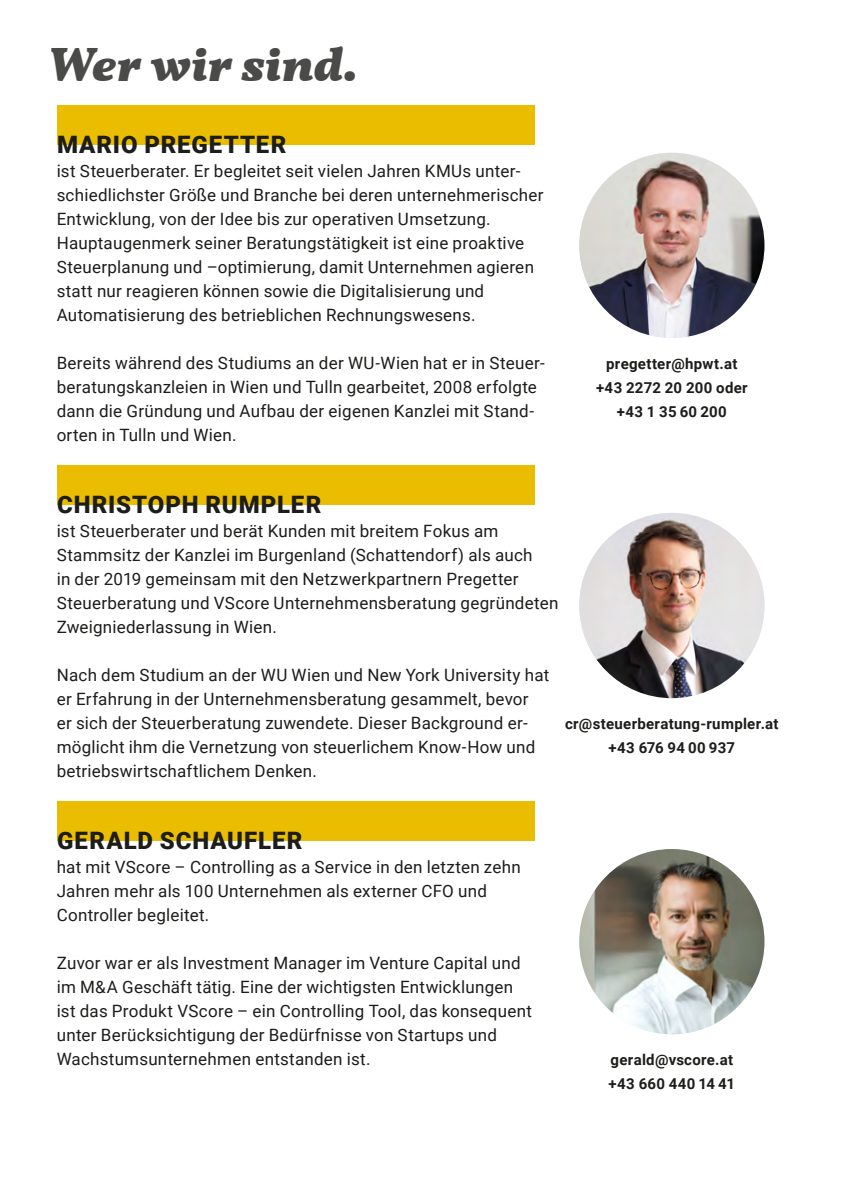
<style>
.page{position:relative;width:842px;height:1191px;background:#fff}
.page>*{position:absolute;margin:0;border:0;box-sizing:border-box;transform-origin:0 0}
.t1{font:italic 900 48px "Vollkorn";letter-spacing:.005em;color:#4a4a49}
.t2{font:900 24px "Roboto";letter-spacing:.04em;color:#1d1d1b}
.t3{font:17px/24px "Roboto";letter-spacing:.015em;color:#1d1d1b}
.t4{font:700 15px/24px "Roboto";letter-spacing:.02em;color:#1d1d1b;text-align:center}
</style>
<div class="page">
<div style="left:57px;top:801px;width:477px;height:40px;background:#ebbd00"></div>
<div style="left:57px;top:465px;width:477px;height:40px;background:#ebbd00"></div>
<div style="left:57px;top:105px;width:477px;height:39px;background:#ebbd00"></div>
<img style="left:579px;top:153px;width:185px;height:185px;border-radius:93px">
<img style="left:579px;top:513px;width:185px;height:185px;border-radius:93px">
<img style="left:579px;top:849px;width:185px;height:185px;border-radius:93px">
<h1 class="t1" style="left:47px;top:27px;width:312px">Wer wir sind.</h1>
<h2 class="t2" style="left:57px;top:127px;width:231px">MARIO PREGETTER</h2>
<p class="t3" style="left:57px;top:158px;width:488px">ist Steuerberater. Er begleitet seit vielen Jahren KMUs unter&shy;schiedlichster Größe und Branche bei deren unternehmerischer Entwicklung, von der Idee bis zur operativen Umsetzung.<br>Hauptaugenmerk seiner Beratungstätigkeit ist eine proaktive Steuerplanung und –optimierung, damit Unternehmen agieren statt nur reagieren können sowie die Digitalisierung und Automatisierung des betrieblichen Rechnungswesens.</p>
<p class="t3" style="left:57px;top:350px;width:490px">Bereits während des Studiums an der WU-Wien hat er in Steuer&shy;beratungskanzleien in Wien und Tulln gearbeitet, 2008 erfolgte dann die Gründung und Aufbau der eigenen Kanzlei mit Stand&shy;orten in Tulln und Wien.</p>
<p class="t4" style="left:596px;top:351px;width:153px">pregetter@hpwt.at +43 2272 20 200 oder +43 1 35 60 200</p>
<h2 class="t2" style="left:57px;top:487px;width:266px">CHRISTOPH RUMPLER</h2>
<p class="t3" style="left:57px;top:518px;width:503px">ist Steuerberater und berät Kunden mit breitem Fokus am Stammsitz der Kanzlei im Burgenland (Schattendorf) als auch<br>in der 2019 gemeinsam mit den Netzwerkpartnern Pregetter Steuerberatung und VScore Unternehmensberatung gegründeten Zweigniederlassung in Wien.</p>
<p class="t3" style="left:57px;top:662px;width:494px">Nach dem Studium an der WU Wien und New York University hat er Erfahrung in der Unternehmensberatung gesammelt, bevor<br>er sich der Steuerberatung zuwendete. Dieser Background er&shy;möglicht ihm die Vernetzung von steuerlichem Know-How und betriebswirtschaftlichem Denken.</p>
<p class="t4" style="left:565px;top:711px;width:215px">cr@steuerberatung-rumpler.at +43 676 94 00 937</p>
<h2 class="t2" style="left:57px;top:823px;width:247px">GERALD SCHAUFLER</h2>
<p class="t3" style="left:57px;top:854px;width:465px">hat mit VScore – Controlling as a Service in den letzten zehn<br>Jahren mehr als 100 Unternehmen als externer CFO und<br>Controller begleitet.</p>
<p class="t3" style="left:57px;top:950px;width:477px">Zuvor war er als Investment Manager im Venture Capital und im M&amp;A Geschäft tätig. Eine der wichtigsten Entwicklungen ist das Produkt VScore – ein Controlling Tool, das konsequent unter Berücksichtigung der Bedürfnisse von Startups und Wachstumsunternehmen entstanden ist.</p>
<p class="t4" style="left:609px;top:1047px;width:128px;text-align:left">gerald@vscore.at +43 660 440 14 41</p>
</div>
